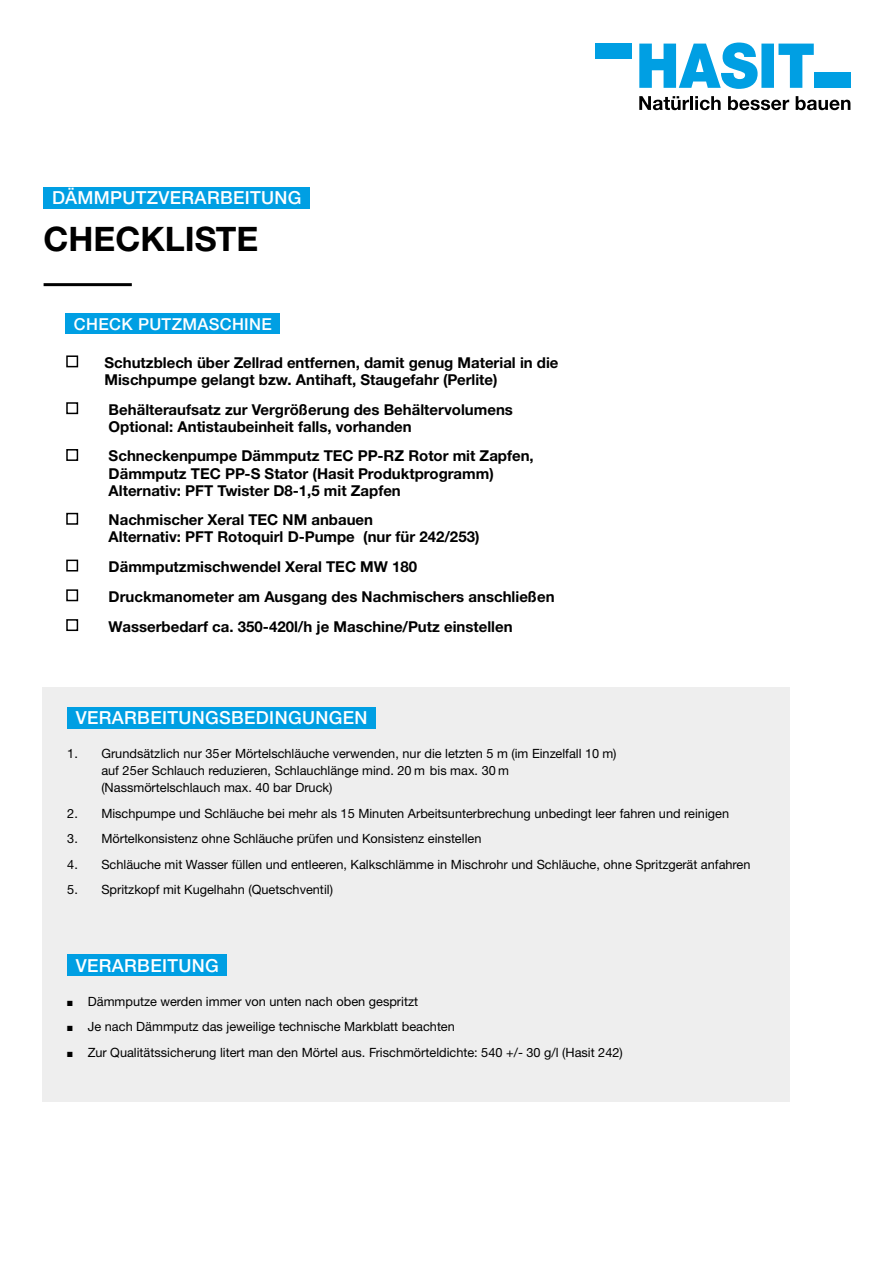
<style>
.page{position:relative;width:893px;height:1263px;background:#fff}
.page>*{position:absolute;margin:0;border:0;box-sizing:border-box;transform-origin:0 0}
.t1{font:700 33.75px "Helvetica Neue LTW1 G";color:#000}
.t2{font:500 18px "Helvetica Neue LTW1 G";letter-spacing:.02em;color:#fff}
.t3{font:500 16.5px "Helvetica Neue LTW1 G";letter-spacing:.02em;color:#fff}
.t4{font:700 15px/17px "Helvetica Neue LTW1 G";color:#000}
.t5{font:12.75px/17px "Helvetica Neue LTW1 G";color:#000}
</style>
<div class="page">
<div style="left:43px;top:687px;width:746px;height:414px;background:#eee"></div>
<svg style="left:639px;top:43px;width:175px;height:46px"></svg>
<div style="left:595px;top:44px;width:37px;height:15px;background:#009fe3"></div>
<div style="left:814px;top:73px;width:36px;height:15px;background:#009fe3"></div>
<svg style="left:639px;top:96px;width:50px;height:14px"></svg>
<hr style="left:690px;top:96px;width:3px;height:14px;background:#000">
<svg style="left:695px;top:96px;width:26px;height:14px"></svg>
<svg style="left:728px;top:96px;width:61px;height:14px"></svg>
<svg style="left:796px;top:96px;width:54px;height:14px"></svg>
<div style="left:44px;top:187px;width:266px;height:21px;background:#009fe3"></div>
<hr style="left:44px;top:283px;width:88px;height:3px;background:#000">
<div style="left:65px;top:314px;width:215px;height:20px;background:#009fe3"></div>
<div style="left:67px;top:707px;width:309px;height:21px;background:#009fe3"></div>
<div style="left:67px;top:954px;width:160px;height:22px;background:#009fe3"></div>
<h2 class="t2" style="left:52px;top:187px;width:251px">DÄMMPUTZVERARBEITUNG</h2>
<h1 class="t1" style="left:44px;top:218px;width:216px">CHECKLISTE</h1>
<p class="t3" style="left:74px;top:314px;width:199px">CHECK PUTZMASCHINE</p>
<p class="t4" style="left:104px;top:354px;width:456px;text-indent:-39px">■ Schutzblech über Zellrad entfernen, damit genug Material in die<br>Mischpumpe gelangt bzw. Antihaft, Staugefahr (Perlite)</p>
<p class="t4" style="left:109px;top:401px;width:406px;text-indent:-43px">■ Behälteraufsatz zur Vergrößerung des Behältervolumens<br>Optional: Antistaubeinheit falls, vorhanden</p>
<p class="t4" style="left:109px;top:448px;width:427px;text-indent:-43px">■ Schneckenpumpe Dämmputz TEC PP-RZ Rotor mit Zapfen,<br>Dämmputz TEC PP-S Stator (Hasit Produktprogramm)<br>Alternativ: PFT Twister D8-1,5 mit Zapfen</p>
<p class="t4" style="left:109px;top:511px;width:372px;text-indent:-43px">■ Nachmischer Xeral TEC NM anbauen<br>Alternativ: PFT Rotoquirl D-Pumpe (nur für 242/253)</p>
<p class="t4" style="left:65px;top:558px;width:353px">■ Dämmputzmischwendel Xeral TEC MW 180</p>
<p class="t4" style="left:65px;top:588px;width:491px">■ Druckmanometer am Ausgang des Nachmischers anschließen</p>
<p class="t4" style="left:65px;top:618px;width:449px">■ Wasserbedarf ca. 350-420l/h je Maschine/Putz einstellen</p>
<h2 class="t2" style="left:76px;top:707px;width:293px">VERARBEITUNGSBEDINGUNGEN</h2>
<p class="t5" style="left:101px;top:745px;width:517px;text-indent:-34px">1. Grundsätzlich nur 35er Mörtelschläuche verwenden, nur die letzten 5 m (im Einzelfall 10 m) auf 25er Schlauch reduzieren, Schlauchlänge mind. 20 m bis max. 30 m (Nassmörtelschlauch max. 40 bar Druck)</p>
<p class="t5" style="left:67px;top:805px;width:663px">2. Mischpumpe und Schläuche bei mehr als 15 Minuten Arbeitsunterbrechung unbedingt leer fahren und reinigen</p>
<p class="t5" style="left:67px;top:830px;width:416px">3. Mörtelkonsistenz ohne Schläuche prüfen und Konsistenz einstellen</p>
<p class="t5" style="left:67px;top:856px;width:685px">4. Schläuche mit Wasser füllen und entleeren, Kalkschlämme in Mischrohr und Schläuche, ohne Spritzgerät anfahren</p>
<p class="t5" style="left:67px;top:881px;width:267px">5. Spritzkopf mit Kugelhahn (Quetschventil)</p>
<h2 class="t2" style="left:76px;top:954px;width:144px">VERARBEITUNG</h2>
<p class="t5" style="left:67px;top:992px;width:352px">■ Dämmputze werden immer von unten nach oben gespritzt</p>
<p class="t5" style="left:67px;top:1018px;width:389px">■ Je nach Dämmputz das jeweilige technische Markblatt beachten</p>
<p class="t5" style="left:67px;top:1043px;width:557px">■ Zur Qualitätssicherung litert man den Mörtel aus. Frischmörteldichte: 540 +/- 30 g/l (Hasit 242)</p>
</div>
